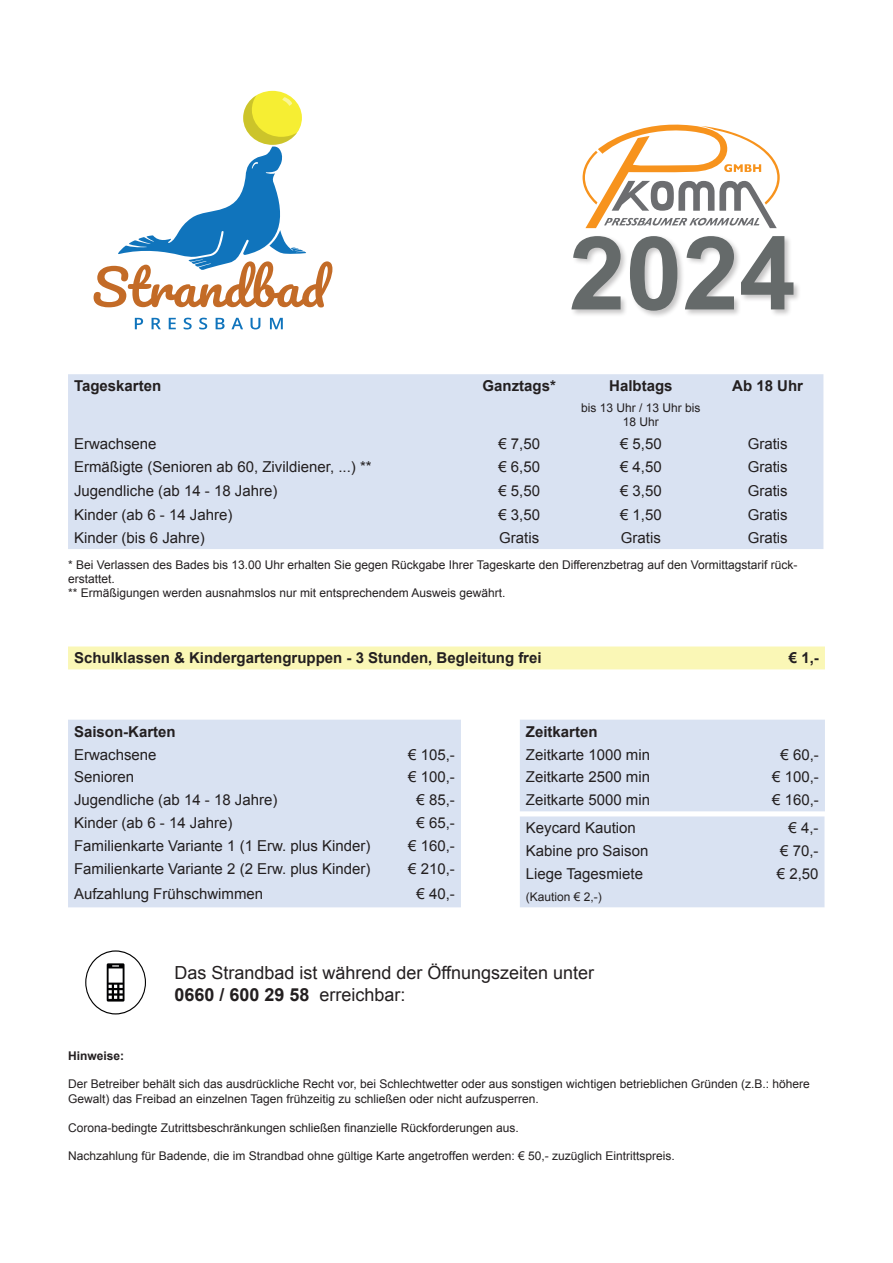
<style>
.page{position:relative;width:893px;height:1263px;background:#fff}
.page>*{position:absolute;margin:0;border:0;box-sizing:border-box;transform-origin:0 0}
.t1{font:700 102px "Arial";color:#656a6a}
.t2{font:18px/21.6px "Arial";color:#231f20}
.t3{font:15px/22.5px "Arial";color:#231f20}
.t4{font:700 15px "Arial";color:#231f20}
.t5{font:12px/14.4px "Arial";color:#231f20}
.t6{font:700 12px "Arial";color:#231f20}
.s1{font-weight:700}
</style>
<div class="page">
<div style="left:243px;top:91px;width:59px;height:54px;background:#f6ee33;border-radius:50%"></div>
<svg style="left:94px;top:95px;width:238px;height:212px"></svg>
<svg style="left:282px;top:97px;width:10px;height:9px"></svg>
<svg style="left:135px;top:318px;width:8px;height:11px"></svg>
<svg style="left:152px;top:318px;width:9px;height:11px"></svg>
<svg style="left:169px;top:318px;width:7px;height:11px"></svg>
<svg style="left:184px;top:318px;width:8px;height:11px"></svg>
<svg style="left:199px;top:318px;width:8px;height:11px"></svg>
<svg style="left:216px;top:318px;width:9px;height:11px"></svg>
<svg style="left:231px;top:318px;width:12px;height:11px"></svg>
<svg style="left:251px;top:318px;width:9px;height:11px"></svg>
<svg style="left:270px;top:318px;width:13px;height:11px"></svg>
<div style="left:570px;top:234px;width:231px;height:84px;background:#231f20;opacity:.26"></div>
<div style="left:68px;top:374px;width:755px;height:175px;background:#d9e2f2"></div>
<div style="left:68px;top:646px;width:757px;height:23px;background:#faf7b6"></div>
<div style="left:68px;top:720px;width:393px;height:187px;background:#d9e2f2"></div>
<div style="left:520px;top:720px;width:305px;height:187px;background:#d9e2f2"></div>
<svg style="left:85px;top:950px;width:61px;height:64px"></svg>
<svg style="left:583px;top:124px;width:197px;height:104px"></svg>
<h1 class="t1" style="left:569px;top:206px;width:228px">2024</h1>
<p class="t4" style="left:74px;top:376px;width:89px">Tageskarten</p>
<p class="t4" style="left:482px;top:376px;width:75px">Ganztags*</p>
<p class="t4" style="left:609px;top:376px;width:65px">Halbtags</p>
<p class="t4" style="left:732px;top:376px;width:72px">Ab 18 Uhr</p>
<p class="t5" style="left:581px;top:401px;width:121px;text-align:center">bis 13 Uhr / 13 Uhr bis<br>18 Uhr</p>
<p class="t3" style="left:74px;top:433px;width:84px">Erwachsene</p>
<p class="t3" style="left:498px;top:433px;width:43px">€ 7,50</p>
<p class="t3" style="left:620px;top:433px;width:43px">€ 5,50</p>
<p class="t3" style="left:748px;top:433px;width:42px">Gratis</p>
<p class="t3" style="left:74px;top:456px;width:299px">Ermäßigte (Senioren ab 60, Zivildiener, ...) **</p>
<p class="t3" style="left:498px;top:456px;width:43px">€ 6,50</p>
<p class="t3" style="left:620px;top:456px;width:43px">€ 4,50</p>
<p class="t3" style="left:748px;top:456px;width:42px">Gratis</p>
<p class="t3" style="left:74px;top:480px;width:205px">Jugendliche (ab 14 - 18 Jahre)</p>
<p class="t3" style="left:498px;top:480px;width:43px">€ 5,50</p>
<p class="t3" style="left:620px;top:480px;width:43px">€ 3,50</p>
<p class="t3" style="left:748px;top:480px;width:42px">Gratis</p>
<p class="t3" style="left:74px;top:504px;width:160px">Kinder (ab 6 - 14 Jahre)</p>
<p class="t3" style="left:498px;top:504px;width:43px">€ 3,50</p>
<p class="t3" style="left:620px;top:504px;width:43px">€ 1,50</p>
<p class="t3" style="left:748px;top:504px;width:42px">Gratis</p>
<p class="t3" style="left:74px;top:527px;width:132px">Kinder (bis 6 Jahre)</p>
<p class="t3" style="left:499px;top:527px;width:42px">Gratis</p>
<p class="t3" style="left:621px;top:527px;width:42px">Gratis</p>
<p class="t3" style="left:748px;top:527px;width:42px">Gratis</p>
<p class="t5" style="left:68px;top:557px;width:731px">* Bei Verlassen des Bades bis 13.00 Uhr erhalten Sie gegen Rückgabe Ihrer Tageskarte den Differenzbetrag auf den Vormittagstarif rück&shy;erstattet.<br>** Ermäßigungen werden ausnahmslos nur mit entsprechendem Ausweis gewährt.</p>
<p class="t4" style="left:74px;top:648px;width:469px">Schulklassen &amp; Kindergartengruppen - 3 Stunden, Begleitung frei</p>
<p class="t4" style="left:789px;top:648px;width:32px">€ 1,-</p>
<p class="t4" style="left:74px;top:721px;width:103px">Saison-Karten</p>
<p class="t3" style="left:74px;top:743px;width:84px">Erwachsene</p>
<p class="t3" style="left:408px;top:743px;width:48px">€ 105,-</p>
<p class="t3" style="left:74px;top:766px;width:62px">Senioren</p>
<p class="t3" style="left:408px;top:766px;width:48px">€ 100,-</p>
<p class="t3" style="left:74px;top:789px;width:205px">Jugendliche (ab 14 - 18 Jahre)</p>
<p class="t3" style="left:417px;top:789px;width:40px">€ 85,-</p>
<p class="t3" style="left:74px;top:812px;width:160px">Kinder (ab 6 - 14 Jahre)</p>
<p class="t3" style="left:417px;top:812px;width:40px">€ 65,-</p>
<p class="t3" style="left:74px;top:835px;width:298px">Familienkarte Variante 1 (1 Erw. plus Kinder)</p>
<p class="t3" style="left:408px;top:835px;width:48px">€ 160,-</p>
<p class="t3" style="left:74px;top:858px;width:298px">Familienkarte Variante 2 (2 Erw. plus Kinder)</p>
<p class="t3" style="left:408px;top:858px;width:48px">€ 210,-</p>
<p class="t3" style="left:74px;top:883px;width:191px">Aufzahlung Frühschwimmen</p>
<p class="t3" style="left:417px;top:883px;width:40px">€ 40,-</p>
<p class="t4" style="left:526px;top:721px;width:73px">Zeitkarten</p>
<p class="t3" style="left:526px;top:743px;width:126px">Zeitkarte 1000 min</p>
<p class="t3" style="left:781px;top:743px;width:40px">€ 60,-</p>
<p class="t3" style="left:526px;top:766px;width:126px">Zeitkarte 2500 min</p>
<p class="t3" style="left:772px;top:766px;width:48px">€ 100,-</p>
<p class="t3" style="left:526px;top:789px;width:126px">Zeitkarte 5000 min</p>
<p class="t3" style="left:772px;top:789px;width:48px">€ 160,-</p>
<p class="t3" style="left:526px;top:817px;width:112px">Keycard Kaution</p>
<p class="t3" style="left:788px;top:817px;width:32px">€ 4,-</p>
<p class="t3" style="left:526px;top:840px;width:124px">Kabine pro Saison<br>Liege Tagesmiete</p>
<p class="t5" style="left:526px;top:890px;width:78px">(Kaution € 2,-)</p>
<p class="t3" style="left:777px;top:840px;width:43px">€ 70,- € 2,50</p>
<h2 class="t2" style="left:174px;top:962px;width:421px">Das Strandbad ist während der Öffnungszeiten unter<br><span class="s1">0660 / 600 29 58</span> erreichbar:</h2>
<p class="t6" style="left:68px;top:1047px;width:58px">Hinweise:</p>
<p class="t5" style="left:68px;top:1077px;width:743px">Der Betreiber behält sich das ausdrückliche Recht vor, bei Schlechtwetter oder aus sonstigen wichtigen betrieblichen Gründen (z.B.: höhere<br>Gewalt) das Freibad an einzelnen Tagen frühzeitig zu schließen oder nicht aufzusperren.</p>
<p class="t5" style="left:68px;top:1120px;width:452px">Corona-bedingte Zutrittsbeschränkungen schließen finanzielle Rückforderungen aus.</p>
<p class="t5" style="left:68px;top:1149px;width:608px">Nachzahlung für Badende, die im Strandbad ohne gültige Karte angetroffen werden: € 50,- zuzüglich Eintrittspreis.</p>
</div>
